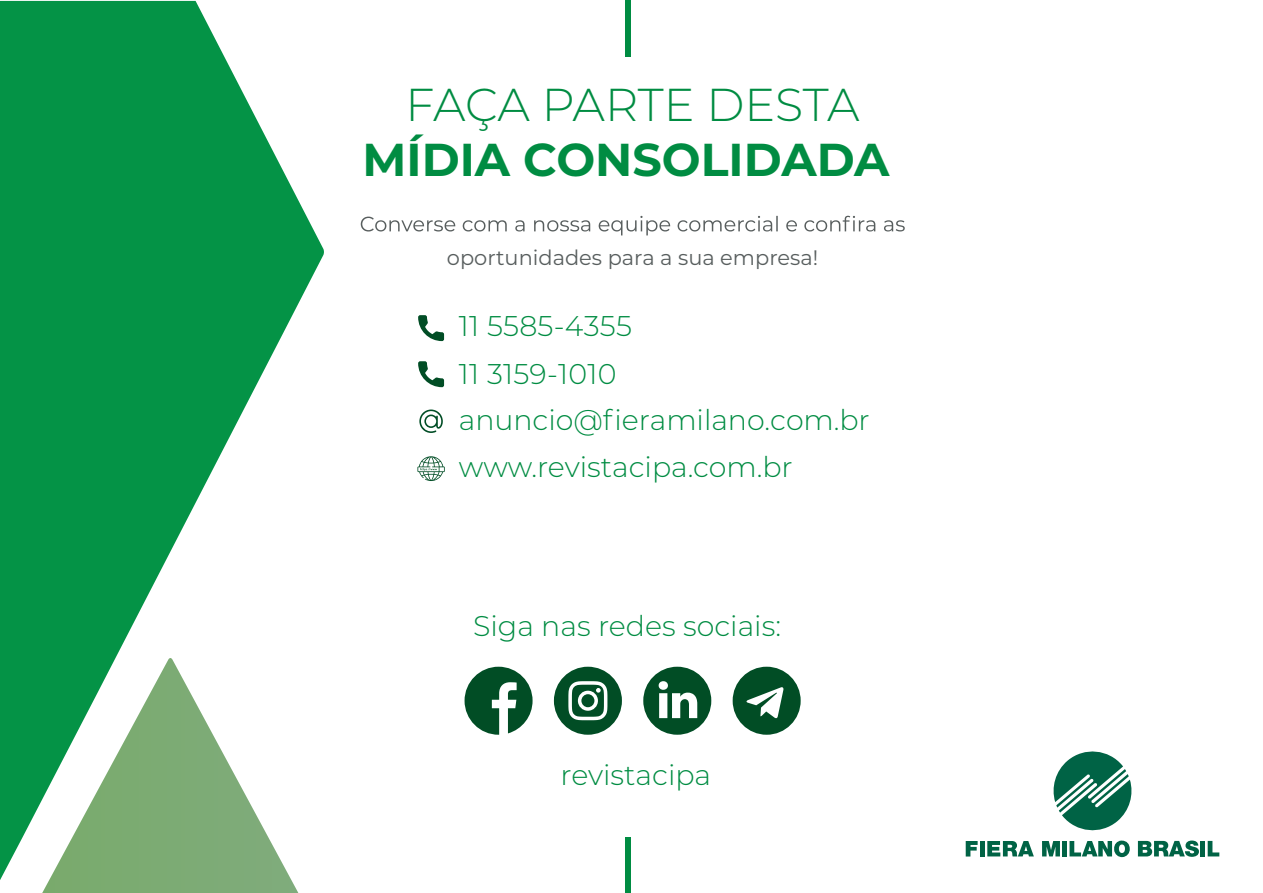
<style>
.page{position:relative;width:1263px;height:893px;background:#fff}
.page>*{position:absolute;margin:0;border:0;box-sizing:border-box;transform-origin:0 0}
.t1{font:700 46.05px "Montserrat";color:#008c42}
.t2{font:300 46.05px "Montserrat";letter-spacing:-.01em;color:#008c42}
.t3{font:300 28.5px/47px "Montserrat";color:#008c42}
.t4{font:21px "Montserrat";color:#585e5e}
</style>
<div class="page">
<div style="left:626px;top:0;width:5px;height:57px;background:#008c42"></div>
<div style="left:626px;top:837px;width:5px;height:56px;background:#008c42"></div>
<svg style="left:0;top:1px;width:324px;height:892px;fill:#049346"></svg>
<svg style="left:42px;top:658px;width:256px;height:235px"></svg>
<svg style="left:361px;top:216px;width:544px;height:19px"></svg>
<svg style="left:733px;top:667px;width:68px;height:68px"></svg>
<svg style="left:643px;top:667px;width:68px;height:68px"></svg>
<svg style="left:464px;top:667px;width:69px;height:68px"></svg>
<svg style="left:554px;top:667px;width:68px;height:68px"></svg>
<svg style="left:418px;top:315px;width:26px;height:26px"></svg>
<svg style="left:418px;top:361px;width:26px;height:26px"></svg>
<svg style="left:419px;top:409px;width:24px;height:24px"></svg>
<svg style="left:417px;top:456px;width:28px;height:25px"></svg>
<svg style="left:966px;top:841px;width:12px;height:15px"></svg>
<hr style="left:980px;top:841px;width:4px;height:15px;background:#006345">
<svg style="left:987px;top:751px;width:214px;height:106px"></svg>
<div style="left:1200px;top:841px;width:5px;height:15px;background:#006345"></div>
<svg style="left:1208px;top:841px;width:11px;height:15px"></svg>
<h1 class="t2" style="left:406px;top:73px;width:456px">FAÇA PARTE DESTA</h1>
<h1 class="t1" style="left:363px;top:126px;width:528px">MÍDIA CONSOLIDADA</h1>
<p class="t4" style="left:447px;top:243px;width:373px">oportunidades para a sua empresa!</p>
<p class="t3" style="left:459px;top:302px;width:412px">11 5585-4355<br>11 3159-1010 anuncio@fieramilano.com.br www.revistacipa.com.br</p>
<p class="t3" style="left:473px;top:601px;width:309px">Siga nas redes sociais:</p>
<p class="t3" style="left:560px;top:750px;width:152px">revistacipa</p>
</div>
